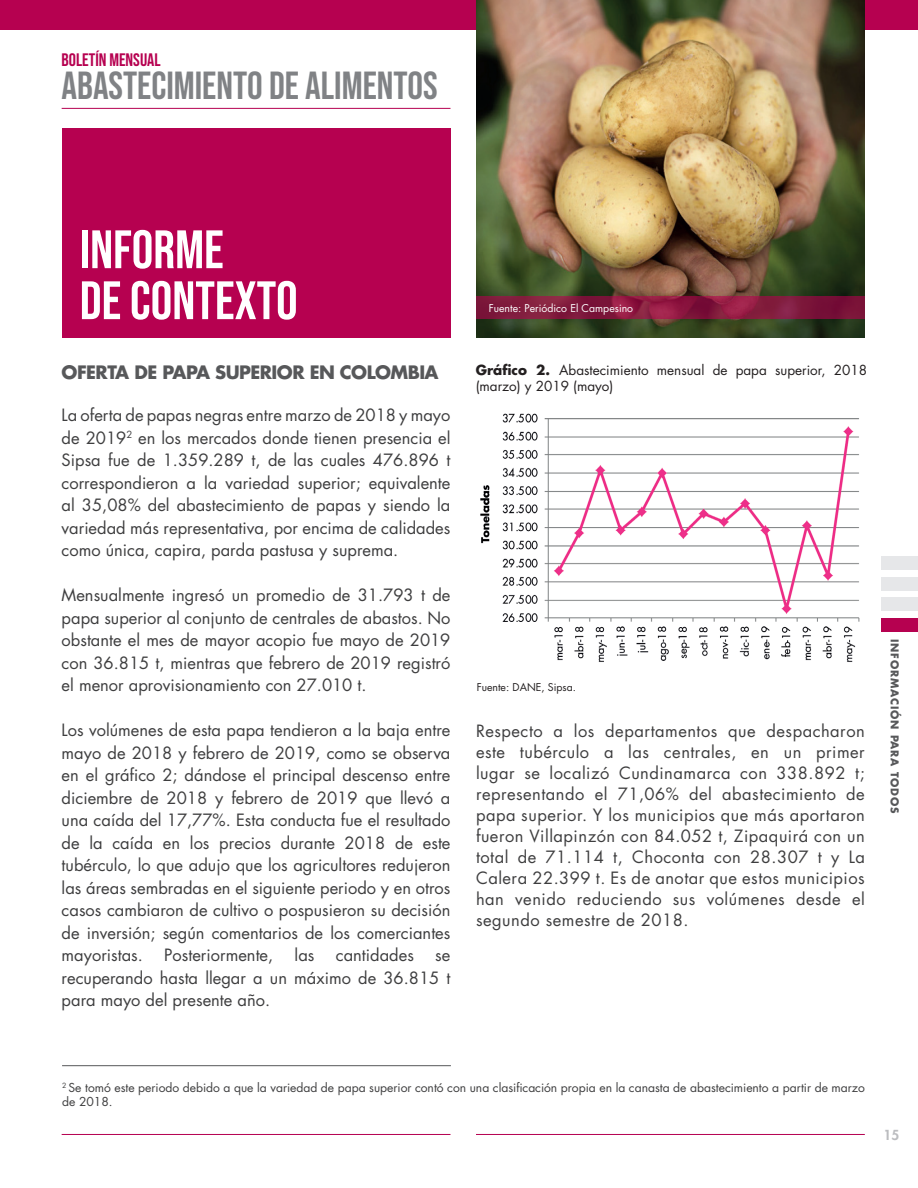
<style>
.page{position:relative;width:918px;height:1188px;background:#fff}
.page>*{position:absolute;margin:0;border:0;box-sizing:border-box;transform-origin:0 0}
.t1{font:54px/51px "Bebas Neue";color:#fff}
.t2{font:39px "Bebas Neue";color:#808285}
.t3{font:700 18px "Futura Std";letter-spacing:-.03em;color:#57585a}
.t4{font:18px "Bebas Neue";color:#b60150}
.t5{font:16.5px/22.5px "Futura Std";color:#3e3e3f;text-align:justify}
.t6{font:13.5px/16.2px "Futura Std";color:#231f20}
.t7{font:800 13.5px "Futura Std";color:#bcbdc0}
.t8{font:12px/14.4px "Futura Std";color:#3e3e3f}
.t9{font:10.5px "Futura Std";color:#fff}
.t10{font:700 10.5px "Futura Std";letter-spacing:.075em;color:#57585a}
.t11{font:10.5px "Futura Std";color:#231f20}
.s1{font-weight:700}
</style>
<div class="page">
<hr style="left:62px;top:108px;width:388px;height:1px;background:#b60150">
<hr style="left:62px;top:1134px;width:388px;height:1px;background:#b60150">
<hr style="left:476px;top:1134px;width:389px;height:1px;background:#b60150">
<div style="left:0;top:0;width:918px;height:30px;background:#b60150"></div>
<div style="left:881px;top:618px;width:37px;height:14px;background:#b60150"></div>
<div style="left:881px;top:597px;width:37px;height:14px;background:#e6e7e9"></div>
<div style="left:881px;top:577px;width:37px;height:14px;background:#e6e7e9"></div>
<div style="left:881px;top:556px;width:37px;height:14px;background:#e6e7e9"></div>
<img style="left:480px;top:413px;width:380px;height:249px">
<div style="left:62px;top:128px;width:388px;height:210px;background:#b60150"></div>
<img style="left:476px;top:0;width:389px;height:338px">
<svg style="left:476px;top:296px;width:389px;height:23px"></svg>
<hr style="left:62px;top:1065px;width:389px;height:1px;background:#57585a">
<p class="t4" style="left:62px;top:49px;width:100px">BOLETÍN MENSUAL</p>
<h2 class="t2" style="left:62px;top:63px;width:378px">ABASTECIMIENTO DE ALIMENTOS</h2>
<h1 class="t1" style="left:80px;top:223px;width:219px">INFORME<br>DE CONTEXTO</h1>
<p class="t3" style="left:62px;top:361px;width:379px">OFERTA DE PAPA SUPERIOR EN COLOMBIA</p>
<p class="t5" style="left:62px;top:404px;width:390px">La oferta de papas negras entre marzo de 2018 y mayo de 2019<sup>2</sup> en los mercados donde tienen presencia el Sipsa fue de 1.359.289 t, de las cuales 476.896 t correspondieron a la variedad superior; equivalente al 35,08% del abastecimiento de papas y siendo la variedad más representativa, por encima de calidades como única, capira, parda pastusa y suprema.</p>
<p class="t5" style="left:62px;top:584px;width:390px">Mensualmente ingresó un promedio de 31.793 t de papa superior al conjunto de centrales de abastos. No obstante el mes de mayor acopio fue mayo de 2019 con 36.815 t, mientras que febrero de 2019 registró el menor aprovisionamiento con 27.010 t.</p>
<p class="t5" style="left:62px;top:719px;width:390px">Los volúmenes de esta papa tendieron a la baja entre mayo de 2018 y febrero de 2019, como se observa en el gráfico 2; dándose el principal descenso entre diciembre de 2018 y febrero de 2019 que llevó a una caída del 17,77%. Esta conducta fue el resultado de la caída en los precios durante 2018 de este tubérculo, lo que adujo que los agricultores redujeron las áreas sembradas en el siguiente periodo y en otros casos cambiaron de cultivo o pospusieron su decisión de inversión; según comentarios de los comerciantes mayoristas.</p>
<p class="t5" style="left:164px;top:944px;width:111px">Posteriormente,</p>
<p class="t5" style="left:295px;top:944px;width:21px">las</p>
<p class="t5" style="left:336px;top:944px;width:80px">cantidades</p>
<p class="t5" style="left:62px;top:944px;width:390px;text-indent:374px">se recuperando hasta llegar a un máximo de 36.815 t para mayo del presente año.</p>
<p class="t9" style="left:489px;top:301px;width:146px">Fuente: Periódico El Campesino</p>
<p class="t6" style="left:476px;top:362px;width:393px"><span class="s1">Gráfico 2.</span> Abastecimiento mensual de papa superior, 2018 (marzo) y 2019 (mayo)</p>
<p class="t11" style="left:477px;top:680px;width:101px">Fuente: DANE, Sipsa.</p>
<p class="t5" style="left:476px;top:721px;width:390px;line-height:21px">Respecto a los departamentos que despacharon este tubérculo a las centrales, en un primer lugar se localizó Cundinamarca con 338.892 t; representando el 71,06% del abastecimiento de papa superior. Y los municipios que más aportaron fueron Villapinzón con 84.052 t, Zipaquirá con un total de 71.114 t, Choconta con 28.307 t y La Calera 22.399 t. Es de anotar que estos municipios han venido reduciendo sus volúmenes desde el segundo semestre de 2018.</p>
<p class="t10" style="left:902px;top:639px;width:176px;rotate:90deg">INFORMACIÓN PARA TODOS</p>
<p class="t8" style="left:62px;top:1080px;width:804px"><sup>2</sup> Se tomó este periodo debido a que la variedad de papa superior contó con una clasificación propia en la canasta de abastecimiento a partir de marzo de 2018.</p>
<p class="t7" style="left:884px;top:1127px;width:17px">15</p>
</div>
